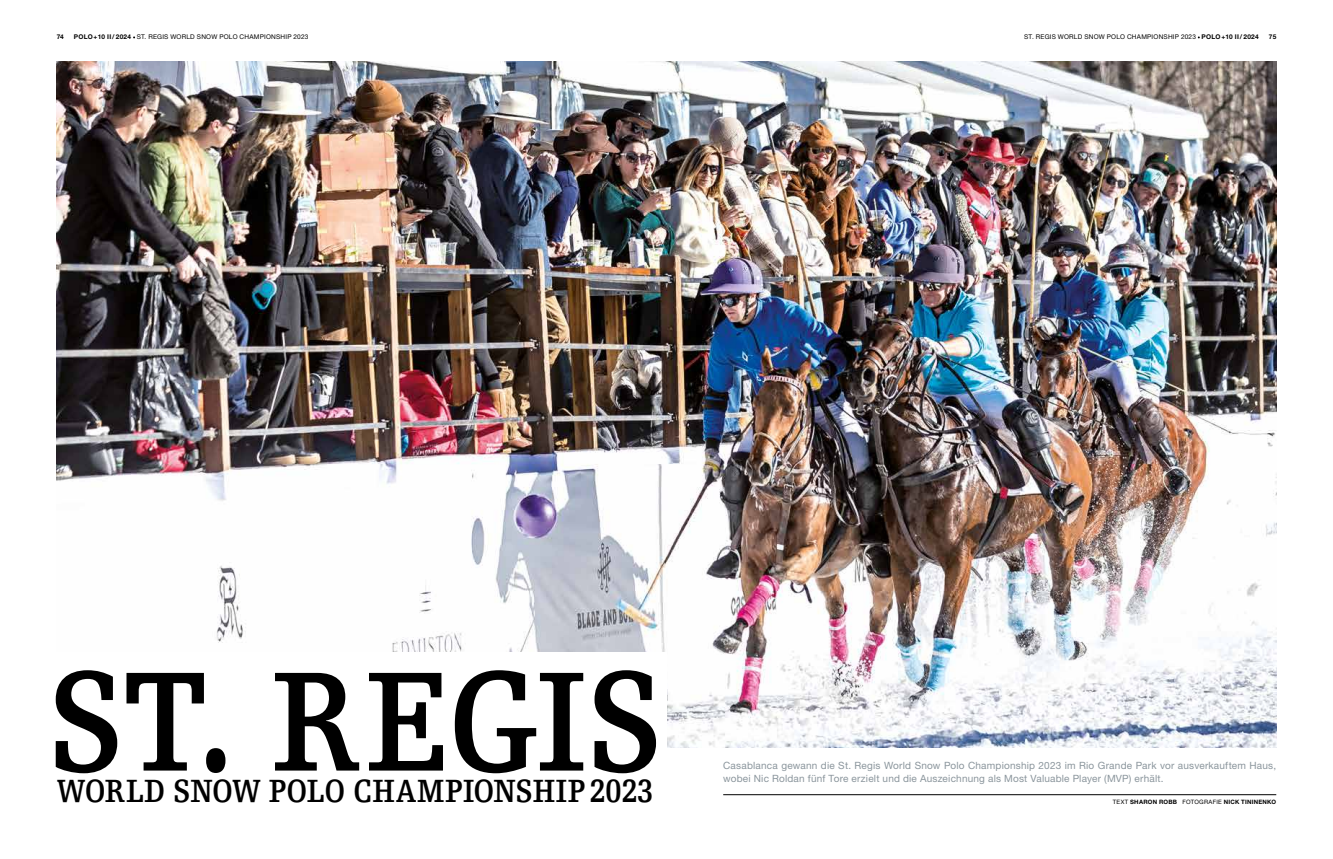
<style>
.page{position:relative;width:1333px;height:859px;background:#fff}
.page>*{position:absolute;margin:0;border:0;box-sizing:border-box;transform-origin:0 0}
.t1{font:700 149.8px "Egyptienne FLT Std";letter-spacing:-.02em;color:#000;scale:.85 1}
.t2{font:700 34px "Egyptienne FLT Std";color:#000;scale:.85 1}
.t3{font:10px/13px "Helvetica Neue LT Pro";letter-spacing:.02em;color:#8a959c}
.t4{font:6.5px "Helvetica Neue LT Pro";letter-spacing:.035em;color:#000}
.t5{font:700 6px "Helvetica Neue LT Pro";letter-spacing:.04em;color:#000}
.s1{font-weight:700}
.s2{font-weight:400}
</style>
<div class="page">
<img style="left:57px;top:62px;width:1219px;height:685px">
<div style="left:23px;top:652px;width:643px;height:205px;background:#fff"></div>
<hr style="left:723px;top:794px;width:553px;height:1px;background:#000">
<p class="t4" style="left:57px;top:33px;width:253px"><span class="s1">74 POLO+10 II/ 2024</span> ST. REGIS WORLD SNOW POLO CHAMPIONSHIP 2023</p>
<p class="t4" style="left:1024px;top:33px;width:253px">ST. REGIS WORLD SNOW POLO CHAMPIONSHIP 2023 <span class="s1">POLO+10 II/ 2024 75</span></p>
<h1 class="t1" style="left:48px;top:639px;width:727px">ST. REGIS</h1>
<h2 class="t2" style="left:57px;top:772px;width:703px">WORLD SNOW POLO CHAMPIONSHIP 2023</h2>
<p class="t3" style="left:723px;top:759px;width:554px">Casablanca gewann die St. Regis World Snow Polo Championship 2023 im Rio Grande Park vor ausverkauftem Haus, wobei Nic Roldan fünf Tore erzielt und die Auszeichnung als Most Valuable Player (MVP) erhält.</p>
<p class="t5" style="left:1112px;top:798px;width:165px"><span class="s2">TEXT</span> SHARON ROBB <span class="s2">FOTOGRAFIE</span> NICK TININENKO</p>
</div>
